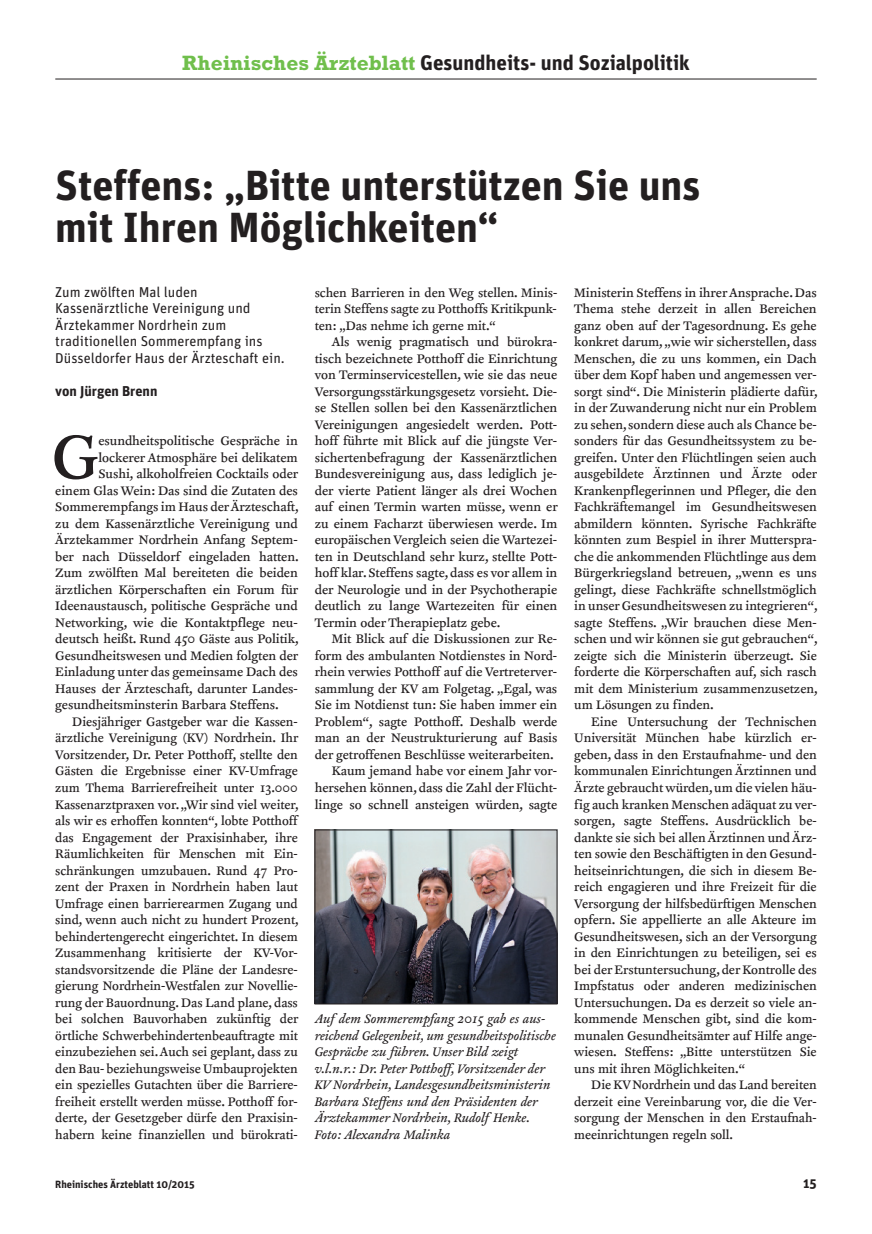
<style>
.page{position:relative;width:872px;height:1234px;background:#fff}
.page>*{position:absolute;margin:0;border:0;box-sizing:border-box;transform-origin:0 0}
.t1{font:70.65px "Clifford Nine Roman";color:#231f20}
.t2{font:700 42px/42px "Unit";color:#231f20}
.t3{font:700 21px "Unit";color:#231f20}
.t4{font:14.25px/16.5px "Clifford Nine Roman";color:#231f20;text-align:justify}
.t5{font:14.25px/16.5px "Clifford Nine Roman";color:#231f20;text-align:justify;scale:.96 1}
.t6{font:italic 14.25px/16.5px "Clifford Nine";color:#231f20}
.t7{font:14.25px/16.5px "Unit";color:#231f20}
.t8{font:700 14.25px "Unit";color:#231f20}
.t9{font:700 13.5px "Unit";color:#231f20}
.t10{font:700 10.5px "Unit";color:#231f20}
.s1{font-family:"Rockwell";color:#70bf4c}
</style>
<div class="page">
<hr style="left:55px;top:79px;width:761px;height:1px;background:#231f20">
<img style="left:317px;top:831px;width:238px;height:170px">
<div style="left:315px;top:829px;width:242px;height:174px;border:1px solid #231f20"></div>
<h3 class="t3" style="left:182px;top:55px;width:509px"><span class="s1">Rheinisches Ärzteblatt</span> Gesundheits- und Sozialpolitik</h3>
<h2 class="t2" style="left:55px;top:167px;width:646px">Steffens: „Bitte unterstützen Sie uns mit Ihren Möglichkeiten“</h2>
<p class="t7" style="left:55px;top:285px;width:231px">Zum zwölften Mal luden<br>Kassenärztliche Vereinigung und<br>Ärztekammer Nordrhein zum traditionellen Sommerempfang ins<br>Düsseldorfer Haus der Ärzteschaft ein.</p>
<p class="t8" style="left:55px;top:385px;width:104px">von Jürgen Brenn</p>
<h1 class="t1" style="left:51px;top:429px;width:49px">G</h1>
<p class="t4" style="left:98px;top:433px;width:201px">esundheitspolitische Gespräche in</p>
<p class="t4" style="left:98px;top:450px;width:201px">lockerer Atmosphäre bei delikatem</p>
<p class="t4" style="left:98px;top:466px;width:201px">Sushi, alkoholfreien Cocktails oder</p>
<p class="t4" style="left:55px;top:483px;width:244px">einem Glas Wein: Das sind die Zutaten des</p>
<p class="t4" style="left:55px;top:499px;width:245px">Sommerempfangs im Haus der Ärzteschaft,</p>
<p class="t4" style="left:55px;top:516px;width:244px">zu dem Kassenärztliche Vereinigung und</p>
<p class="t4" style="left:55px;top:532px;width:244px">Ärztekammer Nordrhein Anfang Septem-</p>
<p class="t4" style="left:55px;top:549px;width:245px">ber nach Düsseldorf eingeladen hatten.</p>
<p class="t4" style="left:55px;top:565px;width:244px">Zum zwölften Mal bereiteten die beiden</p>
<p class="t4" style="left:55px;top:582px;width:244px">ärztlichen Körperschaften ein Forum für</p>
<p class="t4" style="left:55px;top:598px;width:244px">Ideenaustausch, politische Gespräche und</p>
<p class="t4" style="left:55px;top:615px;width:244px">Networking, wie die Kontaktpflege neu-</p>
<p class="t4" style="left:55px;top:631px;width:245px">deutsch heißt. Rund 450 Gäste aus Politik,</p>
<p class="t4" style="left:55px;top:648px;width:244px">Gesundheitswesen und Medien folgten der</p>
<p class="t4" style="left:55px;top:664px;width:244px">Einladung unter das gemeinsame Dach des</p>
<p class="t4" style="left:55px;top:681px;width:244px">Hauses der Ärzteschaft, darunter Landes-</p>
<p class="t4" style="left:55px;top:697px;width:225px">gesundheitsminsterin Barbara Steffens.</p>
<p class="t5" style="left:72px;top:714px;width:236px">Diesjähriger Gastgeber war die Kassen-</p>
<p class="t5" style="left:55px;top:730px;width:254px">ärztliche Vereinigung (KV) Nordrhein. Ihr</p>
<p class="t5" style="left:55px;top:747px;width:254px">Vorsitzender, Dr. Peter Potthoff, stellte den</p>
<p class="t5" style="left:55px;top:763px;width:254px">Gästen die Ergebnisse einer KV-Umfrage</p>
<p class="t5" style="left:55px;top:780px;width:254px">zum Thema Barrierefreiheit unter 13.000</p>
<p class="t5" style="left:55px;top:796px;width:255px">Kassenarztpraxen vor. „Wir sind viel weiter,</p>
<p class="t5" style="left:55px;top:813px;width:254px">als wir es erhoffen konnten“, lobte Potthoff</p>
<p class="t5" style="left:55px;top:829px;width:254px">das Engagement der Praxisinhaber, ihre</p>
<p class="t5" style="left:55px;top:846px;width:254px">Räumlichkeiten für Menschen mit Ein-</p>
<p class="t5" style="left:55px;top:862px;width:254px">schränkungen umzubauen. Rund 47 Pro-</p>
<p class="t5" style="left:55px;top:879px;width:254px">zent der Praxen in Nordrhein haben laut</p>
<p class="t5" style="left:55px;top:895px;width:254px">Umfrage einen barrierearmen Zugang und</p>
<p class="t5" style="left:55px;top:912px;width:255px">sind, wenn auch nicht zu hundert Prozent,</p>
<p class="t5" style="left:55px;top:928px;width:254px">behindertengerecht eingerichtet. In diesem</p>
<p class="t5" style="left:55px;top:945px;width:254px">Zusammenhang kritisierte der KV-Vor-</p>
<p class="t5" style="left:55px;top:961px;width:254px">standsvorsitzende die Pläne der Landesre-</p>
<p class="t5" style="left:55px;top:978px;width:254px">gierung Nordrhein-Westfalen zur Novellie-</p>
<p class="t5" style="left:55px;top:994px;width:254px">rung der Bauordnung. Das Land plane, dass</p>
<p class="t5" style="left:55px;top:1011px;width:254px">bei solchen Bauvorhaben zukünftig der</p>
<p class="t5" style="left:55px;top:1027px;width:254px">örtliche Schwerbehindertenbeauftragte mit</p>
<p class="t5" style="left:55px;top:1044px;width:254px">einzubeziehen sei. Auch sei geplant, dass zu</p>
<p class="t5" style="left:55px;top:1060px;width:254px">den Bau- beziehungsweise Umbauprojekten</p>
<p class="t5" style="left:55px;top:1077px;width:254px">ein spezielles Gutachten über die Barriere-</p>
<p class="t5" style="left:55px;top:1093px;width:254px">freiheit erstellt werden müsse. Potthoff for-</p>
<p class="t5" style="left:55px;top:1110px;width:254px">derte, der Gesetzgeber dürfe den Praxisin-</p>
<p class="t5" style="left:55px;top:1126px;width:254px">habern keine finanziellen und büro krati-</p>
<p class="t5" style="left:315px;top:285px;width:254px">schen Barrieren in den Weg stellen. Minis - terin Steffens sagte zu Potthoffs Kritikpunk&shy;ten: „Das nehme ich gerne mit.“</p>
<p class="t4" style="left:315px;top:334px;width:244px;text-indent:17px">Als wenig pragmatisch und bürokra&shy;tisch bezeichnete Potthoff die Einrichtung von Terminservicestellen, wie sie das neue Versorgungsstärkungsgesetz vorsieht. Die&shy;se Stellen sollen bei den Kassenärzt lichen Vereinigungen angesiedelt werden. Pott&shy;hoff führte mit Blick auf die jüngste Ver&shy;sichertenbefragung der Kassenärztlichen Bundesvereinigung aus, dass lediglich je&shy;der vierte Patient länger als drei Wochen auf einen Termin warten müsse, wenn er zu einem Facharzt überwiesen werde. Im europä ischen Vergleich seien die Wartezei&shy;ten in Deutschland sehr kurz, stellte Pott&shy;hoff klar. Steffens sagte, dass es vor allem in der Neurologie und in der Psychotherapie deutlich zu lange Wartezeiten für einen Termin oder Therapieplatz gebe.</p>
<p class="t4" style="left:315px;top:631px;width:244px;text-align:right">Mit Blick auf die Diskussionen zur Re&shy;form des ambulanten Notdienstes in Nord&shy;rhein verwies Potthoff auf die Vertreterver&shy;sammlung der KV am Folgetag. „Egal, was Sie im Notdienst tun: Sie haben immer ein Problem“, sagte Potthoff. Deshalb werde man an der Neustrukturierung auf Basis der getroffenen Beschlüsse weiterarbeiten.<br>Kaum jemand habe vor einem Jahr vor&shy;hersehen können, dass die Zahl der Flücht&shy;linge so schnell ansteigen würden, sagte</p>
<p class="t6" style="left:315px;top:1011px;width:242px">Auf dem Sommerempfang 2015 gab es aus&shy;reichend Gelegenheit, um gesundheitspolitische Gespräche zu führen. Unser Bild zeigt v.l.n.r.: Dr. Peter Potthoff, Vorsitzender der KV Nordrhein, Landesgesundheitsminis terin Barbara Steffens und den Präsidenten der Ärztekammer Nordrhein, Rudolf Henke.<br>Foto: Alexandra Malinka</p>
<p class="t4" style="left:574px;top:285px;width:245px">Ministerin Steffens in ihrer Ansprache. Das Thema stehe derzeit in allen Bereichen ganz oben auf der Tagesordnung. Es gehe konkret darum, „wie wir sicher stellen, dass Menschen, die zu uns kommen, ein Dach über dem Kopf haben und angemessen ver&shy;sorgt sind“. Die Minis terin plädierte dafür, in der Zuwanderung nicht nur ein Problem zu sehen, sondern diese auch als Chance be&shy;sonders für das Gesundheitssystem zu be&shy;greifen. Unter den Flüchtlingen seien auch ausgebildete Ärztinnen und Ärzte oder Krankenpflegerinnen und Pfleger, die den Fachkräftemangel im Gesundheitswesen abmildern könnten. Syrische Fachkräfte könnten zum Bespiel in ihrer Mutterspra&shy;che die ankommenden Flüchtlinge aus dem Bürgerkriegsland betreuen, „wenn es uns gelingt, diese Fachkräfte schnellstmöglich in unser Gesundheitswesen zu integrieren“, sagte Steffens. „Wir brauchen diese Men&shy;schen und wir können sie gut gebrauchen“, zeigte sich die Ministerin überzeugt. Sie forderte die Körperschaften auf, sich rasch mit dem Ministerium zusammenzusetzen, um Lösungen zu finden.</p>
<p class="t4" style="left:574px;top:714px;width:244px;text-indent:17px">Eine Untersuchung der Technischen Uni versität München habe kürzlich er&shy;geben, dass in den Erstaufnahme- und den kommunalen Einrichtungen Ärztinnen und Ärzte gebraucht würden, um die vielen häu&shy;fig auch kranken Menschen adäquat zu ver&shy;sorgen, sagte Steffens. Ausdrücklich be&shy;dankte sie sich bei allen Ärztinnen und Ärz&shy;ten sowie den Beschäftigten in den Gesund&shy;heitseinrichtungen, die sich in diesem Be&shy;reich engagieren und ihre Freizeit für die Versorgung der hilfsbedürftigen Menschen opfern. Sie appellierte an alle Akteure im Gesundheitswesen, sich an der Versorgung in den Einrichtungen zu beteiligen, sei es bei der Erstuntersuchung, der Kontrolle des Impfstatus oder anderen medizinischen Untersuchungen. Da es derzeit so viele an&shy;kommende Menschen gibt, sind die kom&shy;munalen Gesundheitsämter auf Hilfe ange&shy;wiesen. Steffens: „Bitte unterstützen Sie uns mit ihren Möglichkeiten.“</p>
<p class="t5" style="left:574px;top:1077px;width:254px;text-indent:17px">Die KV Nordrhein und das Land bereiten derzeit eine Vereinbarung vor, die die Ver&shy;sorgung der Menschen in den Erstaufnah&shy;meeinrichtungen regeln soll.</p>
<p class="t10" style="left:55px;top:1180px;width:141px">Rheinisches Ärzteblatt 10/2015</p>
<p class="t9" style="left:803px;top:1177px;width:15px">15</p>
</div>
